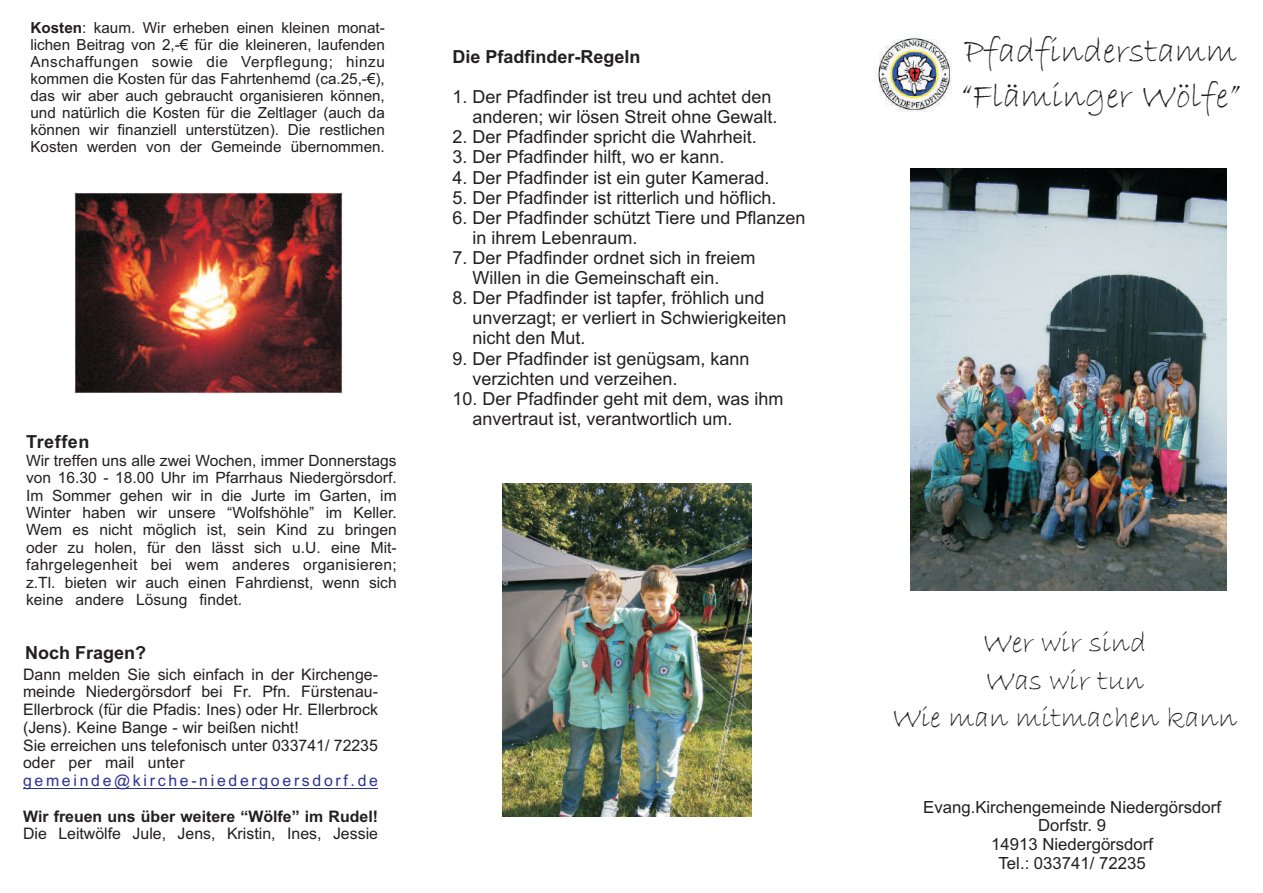
<style>
.page{position:relative;width:1263px;height:893px;background:#fff}
.page>*{position:absolute;margin:0;border:0;box-sizing:border-box;transform-origin:0 0}
.t1{font:36px/44.8px "Bradley Hand ITC";color:#231f20}
.t2{font:30px/37.3px "Bradley Hand ITC";color:#231f20;text-align:center}
.t3{font:18px/20.1px "Arial";color:#231f20}
.t4{font:700 18px "Arial";color:#231f20}
.t5{font:700 18px "Arial";letter-spacing:.03em;color:#231f20}
.t6{font:16.8px/18.8px "Arial";color:#231f20;text-align:center}
.t7{font:15.9px/17.7px "Arial";color:#231f20}
.t8{font:700 15.9px "Arial";color:#231f20}
.t9{font:15.9px "Arial";letter-spacing:.17em;color:#2d3291}
.t10{font:15.6px/17.4px "Arial";color:#231f20;text-align:justify}
.t11{font:15.3px/17.1px "Arial";color:#231f20;text-align:justify}
.s1{font-weight:700}
</style>
<div class="page">
<img style="left:876px;top:36px;width:76px;height:76px">
<img style="left:911px;top:169px;width:316px;height:421px">
<img style="left:75px;top:193px;width:267px;height:201px">
<hr style="left:23px;top:788px;width:355px;height:1px;background:#2d3291">
<img style="left:502px;top:484px;width:250px;height:333px">
<p class="t11" style="left:30px;top:21px;width:356px"><span class="s1">Kosten</span>: kaum. Wir erheben einen kleinen monat&shy;lichen Beitrag von 2,-€ für die kleineren, laufenden Anschaffungen sowie die Verpflegung; hinzu kommen die Kosten für das Fahrtenhemd (ca.25,-€), das wir aber auch gebraucht organisieren können, und natürlich die Kosten für die Zeltlager (auch da können wir finanziell unterstützen). Die restlichen Kosten werden von der Gemeinde übernommen.</p>
<p class="t5" style="left:26px;top:435px;width:65px">Treffen</p>
<p class="t10" style="left:26px;top:453px;width:372px">Wir treffen uns alle zwei Wochen, immer Donnerstags von 16.30 - 18.00 Uhr im Pfarrhaus Niedergörsdorf.<br>Im Sommer gehen wir in die Jurte im Garten, im Winter haben wir unsere “Wolfshöhle” im Keller.<br>Wem es nicht möglich ist, sein Kind zu bringen oder zu holen, für den lässt sich u.U. eine Mit&shy;fahrgelegenheit bei wem anderes organisieren; z.Tl. bieten wir auch einen Fahrdienst, wenn sich keine andere Lösung findet.</p>
<p class="t4" style="left:25px;top:646px;width:123px">Noch Fragen?</p>
<p class="t7" style="left:23px;top:667px;width:356px">Dann melden Sie sich einfach in der Kirchenge&shy;meinde Niedergörsdorf bei Fr. Pfn. Fürstenau-Ellerbrock (für die Pfadis: Ines) oder Hr. Ellerbrock (Jens). Keine Bange - wir beißen nicht!<br>Sie erreichen uns telefonisch unter 033741/ 72235 oder per mail unter</p>
<p class="t8" style="left:23px;top:810px;width:356px">Wir freuen uns über weitere “Wölfe” im Rudel!</p>
<p class="t7" style="left:23px;top:826px;width:356px">Die Leitwölfe Jule, Jens, Kristin, Ines, Jessie</p>
<p class="t9" style="left:23px;top:775px;width:356px">gemeinde@kirche-niedergoersdorf.de</p>
<p class="t4" style="left:452px;top:50px;width:190px">Die Pfadfinder-Regeln</p>
<p class="t3" style="left:472px;top:88px;width:307px;text-indent:-20px">1. Der Pfadfinder ist treu und achtet den anderen; wir lösen Streit ohne Gewalt.</p>
<p class="t3" style="left:452px;top:129px;width:306px">2. Der Pfadfinder spricht die Wahrheit.</p>
<p class="t3" style="left:452px;top:149px;width:274px">3. Der Pfadfinder hilft, wo er kann.</p>
<p class="t3" style="left:452px;top:169px;width:319px">4. Der Pfadfinder ist ein guter Kamerad.</p>
<p class="t3" style="left:452px;top:189px;width:326px">5. Der Pfadfinder ist ritterlich und höflich.</p>
<p class="t3" style="left:472px;top:209px;width:335px;text-indent:-20px">6. Der Pfadfinder schützt Tiere und Pflanzen in ihrem Lebenraum.</p>
<p class="t3" style="left:472px;top:249px;width:285px;text-indent:-20px">7. Der Pfadfinder ordnet sich in freiem<br>Willen in die Gemeinschaft ein.</p>
<p class="t3" style="left:472px;top:289px;width:316px;text-indent:-20px">8. Der Pfadfinder ist tapfer, fröhlich und unverzagt; er verliert in Schwierigkeiten nicht den Mut.</p>
<p class="t3" style="left:472px;top:350px;width:279px;text-indent:-20px">9. Der Pfadfinder ist genügsam, kann verzichten und verzeihen.</p>
<p class="t3" style="left:472px;top:390px;width:313px;text-indent:-20px">10. Der Pfadfinder geht mit dem, was ihm anvertraut ist, verantwortlich um.</p>
<h1 class="t1" style="left:960px;top:31px;width:282px">Pfadfinderstamm “Fläminger Wölfe”</h1>
<h2 class="t2" style="left:892px;top:626px;width:346px">Wer wir sind<br>Was wir tun<br>Wie man mitmachen kann</h2>
<p class="t6" style="left:923px;top:799px;width:299px">Evang.Kirchengemeinde Niedergörsdorf<br>Dorfstr. 9<br>14913 Niedergörsdorf<br>Tel.: 033741/ 72235</p>
</div>
